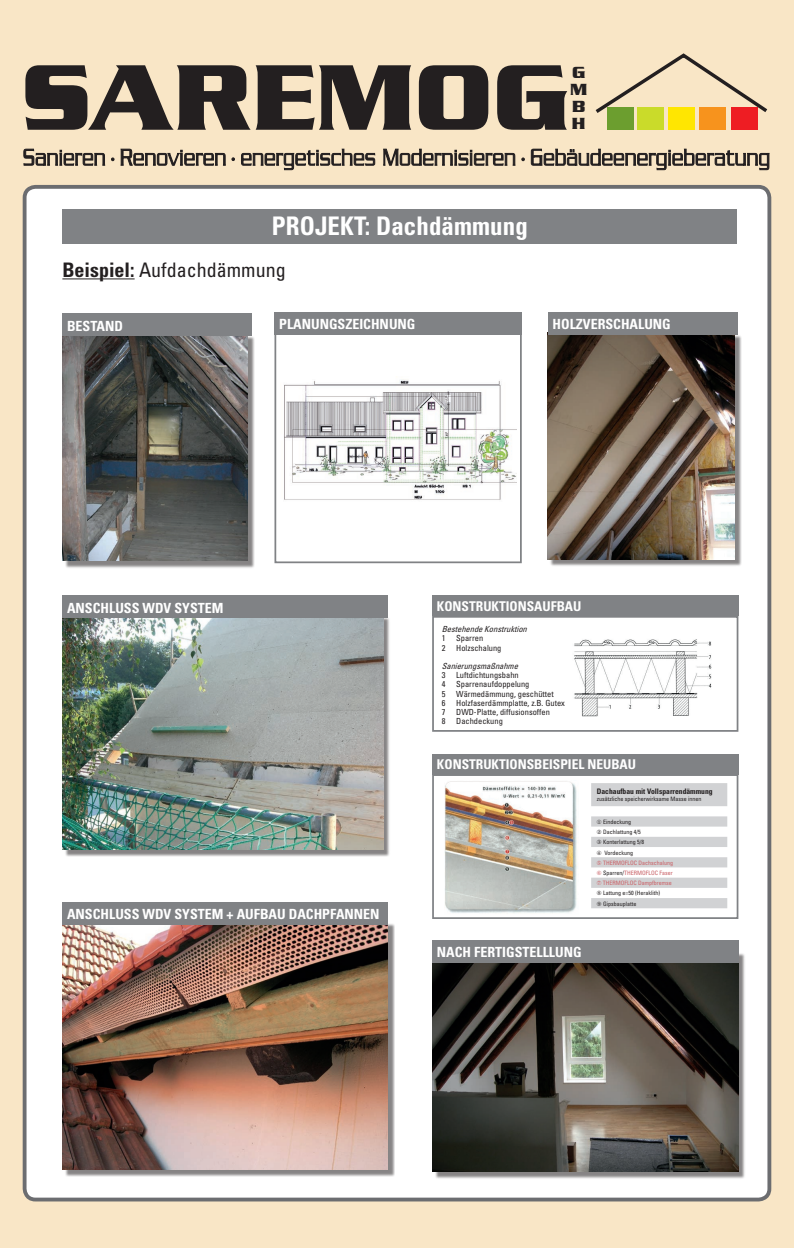
<style>
.page{position:relative;width:794px;height:1248px;background:#fff}
.page>*{position:absolute;margin:0;border:0;box-sizing:border-box;transform-origin:0 0}
.t1{font:700 condensed 25.6px "Univers";letter-spacing:.005em;color:#fff}
.t2{font:condensed 20px "Univers";color:#231f20}
.t3{font:700 17.44px/16.8px "Serpentine";color:#231f20;text-align:justify}
.t4{font:700 condensed 14px "Univers";color:#fff}
.t5{font:700 condensed 13.48px "Univers";color:#fff}
.t6{font:condensed 8.4px "Univers";color:#231f20}
.t7{font:italic condensed 8.4px "Univers";color:#231f20}
.t8{font:700 condensed 7.6px "Univers";color:#231f20}
.t9{font:condensed 6px/10.2px "Univers";color:#231f20}
.s1{font-weight:700}
.s2{color:#c95f65}
</style>
<div class="page">
<div style="left:0;top:0;width:794px;height:1247px;background:#f9e6c6"></div>
<div style="left:25px;top:187px;width:744px;height:1012px;background:#fff;border-radius:11px"></div>
<div style="left:23px;top:185px;width:748px;height:1016px;border:4px solid #6c6d70;border-radius:11px"></div>
<svg style="left:25px;top:65px;width:386px;height:65px"></svg>
<svg style="left:419px;top:65px;width:69px;height:65px"></svg>
<svg style="left:497px;top:65px;width:70px;height:65px"></svg>
<div style="left:606px;top:108px;width:27px;height:22px;background:#6c9e2f"></div>
<div style="left:730px;top:108px;width:27px;height:22px;background:#ee1d23"></div>
<div style="left:637px;top:108px;width:27px;height:22px;background:#cadb2a"></div>
<div style="left:668px;top:108px;width:27px;height:22px;background:#ffe601"></div>
<div style="left:699px;top:108px;width:27px;height:22px;background:#f7931d"></div>
<svg style="left:595px;top:53px;width:173px;height:63px"></svg>
<svg style="left:23px;top:149px;width:82px;height:17px"></svg>
<svg style="left:120px;top:149px;width:106px;height:17px"></svg>
<svg style="left:241px;top:149px;width:134px;height:21px"></svg>
<svg style="left:383px;top:149px;width:132px;height:17px"></svg>
<svg style="left:531px;top:149px;width:238px;height:21px"></svg>
<div style="left:62px;top:210px;width:675px;height:34px;background:#808285"></div>
<hr style="left:62px;top:278px;width:73px;height:1px;background:#231f20">
<div style="left:432px;top:595px;width:306px;height:21px;background:#808285"></div>
<img style="left:574px;top:639px;width:138px;height:77px">
<div style="left:432px;top:616px;width:306px;height:115px;border:2px solid #808285"></div>
<div style="left:432px;top:774px;width:306px;height:144px;border:2px solid #808285"></div>
<svg style="left:591px;top:783px;width:136px;height:125px"></svg>
<div style="left:432px;top:753px;width:306px;height:21px;background:#808285"></div>
<img style="left:444px;top:781px;width:136px;height:135px">
<div style="left:64px;top:922px;width:331px;height:254px;background:#231f20;opacity:.55"></div>
<img style="left:62px;top:924px;width:326px;height:245px">
<div style="left:62px;top:901px;width:326px;height:23px;background:#808285"></div>
<div style="left:434px;top:952px;width:311px;height:227px;background:#231f20;opacity:.55"></div>
<img style="left:432px;top:962px;width:306px;height:209px">
<div style="left:432px;top:940px;width:306px;height:22px;background:#808285"></div>
<div style="left:64px;top:616px;width:327px;height:241px;background:#231f20;opacity:.55"></div>
<img style="left:62px;top:618px;width:321px;height:231px">
<div style="left:62px;top:595px;width:326px;height:23px;background:#808285"></div>
<div style="left:64px;top:336px;width:191px;height:232px;background:#231f20;opacity:.55"></div>
<img style="left:62px;top:336px;width:185px;height:225px">
<div style="left:62px;top:313px;width:190px;height:23px;background:#808285"></div>
<div style="left:550px;top:334px;width:192px;height:232px;background:#231f20;opacity:.55"></div>
<img style="left:548px;top:334px;width:186px;height:225px">
<div style="left:548px;top:312px;width:189px;height:22px;background:#808285"></div>
<img style="left:284px;top:379px;width:232px;height:121px">
<div style="left:274px;top:332px;width:248px;height:231px;border:2px solid #808285"></div>
<div style="left:274px;top:312px;width:248px;height:22px;background:#808285"></div>
<h1 class="t1" style="left:272px;top:210px;width:257px">PROJEKT: DACHDÄMMUNG</h1>
<h2 class="t2" style="left:62px;top:257px;width:225px"><span class="s1">BEISPIEL:</span> Aufdachdämmung</h2>
<h3 class="t3" style="left:570px;top:64px;width:19px">G M B H</h3>
<h3 class="t4" style="left:67px;top:317px;width:56px">BESTAND</h3>
<h3 class="t4" style="left:279px;top:315px;width:138px">PLANUNGSZEICHNUNG</h3>
<h3 class="t4" style="left:552px;top:315px;width:120px">HOLZVERSCHALUNG</h3>
<h3 class="t4" style="left:67px;top:599px;width:158px">ANSCHLUSS WDV SYSTEM</h3>
<h3 class="t4" style="left:67px;top:905px;width:314px">ANSCHLUSS WDV SYSTEM + AUFBAU DACHPFANNEN</h3>
<h3 class="t5" style="left:437px;top:598px;width:146px">KONSTRUKTIONSAUFBAU</h3>
<h3 class="t7" style="left:442px;top:624px;width:89px">BestehendeKonstruktion</h3>
<h3 class="t6" style="left:442px;top:633px;width:5px">1</h3>
<h3 class="t6" style="left:456px;top:633px;width:29px">Sparren</h3>
<h3 class="t6" style="left:442px;top:642px;width:5px">2</h3>
<h3 class="t6" style="left:456px;top:642px;width:47px">Holzschalung</h3>
<h3 class="t7" style="left:442px;top:660px;width:80px">Sanierungsmaßnahme</h3>
<h3 class="t6" style="left:442px;top:670px;width:5px">3</h3>
<h3 class="t6" style="left:456px;top:670px;width:64px">Luftdichtungsbahn</h3>
<h3 class="t6" style="left:442px;top:679px;width:5px">4</h3>
<h3 class="t6" style="left:456px;top:679px;width:75px">Sparrenaufdoppelung</h3>
<h3 class="t6" style="left:442px;top:688px;width:5px">5</h3>
<h3 class="t6" style="left:456px;top:688px;width:99px">Wärmedämmung, geschüttet</h3>
<h3 class="t6" style="left:442px;top:697px;width:5px">6</h3>
<h3 class="t6" style="left:456px;top:697px;width:110px">Holzfaserdämmplatte, z.B. Gutex</h3>
<h3 class="t6" style="left:442px;top:706px;width:5px">7</h3>
<h3 class="t6" style="left:456px;top:706px;width:95px">DWD-Platte, diffusionsoffen</h3>
<h3 class="t6" style="left:442px;top:715px;width:5px">8</h3>
<h3 class="t6" style="left:456px;top:715px;width:48px">Dachdeckung</h3>
<h3 class="t5" style="left:437px;top:756px;width:200px">KONSTRUKTIONSBEISPIEL NEUBAU</h3>
<h3 class="t4" style="left:437px;top:943px;width:146px">NACH FERTIGSTELLLUNG</h3>
<p class="t8" style="left:597px;top:787px;width:117px">DACHAUFBAU MIT VOLLSPARRENDÄMMUNG</p>
<p class="t9" style="left:597px;top:793px;width:106px">zusätzliche speicherwirksame Masse innen</p>
<p class="t9" style="left:597px;top:816px;width:78px">① Eindeckung<br>② Dachlattung 4/5<br>③ Konterlattung 5/8<br>④ Vordeckung<br><span class="s2">⑤ THERMOFLOC Dachschalung<br>⑥</span> Sparren/<span class="s2">THERMOFLOC Faser<br>⑦ THERMOFLOC Dampfbremse<br></span>⑧ Lattung e=50 (Heraklith)<br>⑨ Gipsbauplatte</p>
</div>
